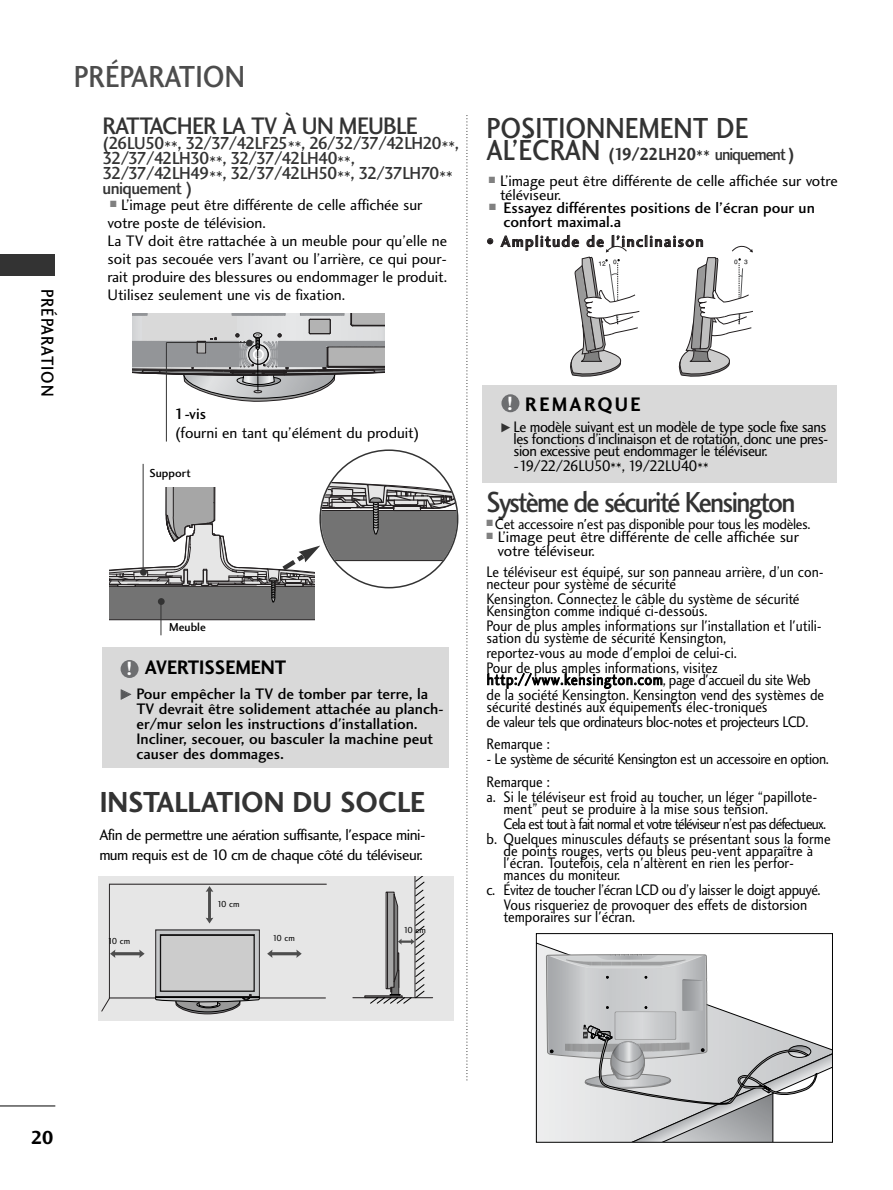
<style>
.page{position:relative;width:893px;height:1190px;background:#fff}
.page>*{position:absolute;margin:0;border:0;box-sizing:border-box;transform-origin:0 0}
.t1{font:31.5px "Charlotte Sans Medium Plain";color:#4d4d4d;scale:.9 1}
.t2{font:30px "Charlotte Sans Medium Plain";letter-spacing:-.06em;color:#333;scale:.9 1}
.t3{font:30px "Charlotte Sans Bold Plain";color:#333;scale:.95 1}
.t4{font:30px "Charlotte Sans Medium Plain";color:#333;scale:.9 1}
.t5{font:24.75px "Charlotte Sans Medium Plain";letter-spacing:-.03em;color:#333;scale:.95 1}
.t6{font:20.25px "Charlotte Sans Bold Plain";color:#000;scale:.95 1}
.t7{font:20.25px "Charlotte Sans Bold Plain";letter-spacing:.12em;color:#000;scale:.95 1}
.t8{font:19.5px "Charlotte Sans Bold Plain";color:#000}
.t9{font:18px/15px "Charlotte Sans Medium Plain";letter-spacing:-.03em;color:#333;scale:.95 1}
.t10{font:18px "Charlotte Sans Bold Plain";letter-spacing:-.015em;color:#333;scale:.9 1}
.t11{font:18px "Charlotte Sans Medium Plain";letter-spacing:.06em;color:#000;scale:.9 1}
.t12{font:15.75px/12px "Charlotte Sans Book Plain";color:#000;scale:.9 1}
.t13{font:15.75px/18px "Charlotte Sans Book Plain";color:#000}
.t14{font:15.75px/15px "Charlotte Sans Book Plain";letter-spacing:-.03em;color:#000;scale:.9 1}
.t15{font:15.75px/15.1px "Charlotte Sans Medium Plain";color:#000}
.t16{font:15.75px/12px "Charlotte Sans Book Plain";color:#000;text-align:justify;scale:.95 1}
.t17{font:15.75px/15px "Charlotte Sans Book Plain";letter-spacing:-.06em;color:#000;text-align:right;scale:.9 1}
.t18{font:15.75px/19.5px "Charlotte Sans Book Plain";letter-spacing:-.03em;color:#000}
.t19{font:15.75px "Charlotte Sans Book Plain";letter-spacing:-.09em;color:#000}
.t20{font:15.75px "Charlotte Sans Medium Plain";letter-spacing:.085em;color:#231f20}
.t21{font:15px "Charlotte Sans Book Plain";letter-spacing:-.025em;color:#000;scale:.95 1}
.t22{font:12px "Charlotte Sans Medium Plain";color:#000}
.t23{font:9px "Charlotte Sans Book Plain";letter-spacing:-.08em;color:#000}
.s1{font-family:"FZDING33";font-size:10.5px;color:#58595b}
.s2{font-family:"Charlotte Sans Medium Plain";font-size:30px}
.s3{font-family:"Charlotte Sans Medium Plain"}
.s4{font-size:19.95px;color:#fff}
.s5{font-family:"FZDING33";font-size:10.5px;color:#333}
</style>
<div class="page">
<hr style="left:0;top:1105px;width:55px;height:1px;background:#000">
<div style="left:0;top:254px;width:54px;height:21px;background:#333"></div>
<svg style="left:538px;top:943px;width:292px;height:197px"></svg>
<div style="left:536px;top:933px;width:296px;height:209px;border:1px solid #000"></div>
<svg style="left:466px;top:118px;width:1px;height:962px"></svg>
<svg style="left:132px;top:313px;width:253px;height:89px"></svg>
<hr style="left:166px;top:342px;width:86px;height:1px;background:#333">
<hr style="left:166px;top:342px;width:1px;height:99px;background:#333">
<div style="left:246px;top:340px;width:7px;height:6px;background:#333;border-radius:50%"></div>
<svg style="left:110px;top:451px;width:347px;height:183px"></svg>
<hr style="left:160px;top:601px;width:1px;height:34px;background:#333">
<div style="left:158px;top:598px;width:7px;height:7px;background:#333;border-radius:50%"></div>
<hr style="left:143px;top:464px;width:1px;height:107px;background:#333">
<div style="left:140px;top:569px;width:7px;height:6px;background:#333;border-radius:50%"></div>
<div style="left:102px;top:648px;width:346px;height:120px;background:#d9d9d9"></div>
<div style="left:121px;top:660px;width:18px;height:18px;background:#6d6e70;border-radius:50%"></div>
<div style="left:98px;top:876px;width:355px;height:144px;background:#e6e6e6"></div>
<hr style="left:109px;top:997px;width:216px;height:1px;background:#231f20">
<hr style="left:109px;top:883px;width:217px;height:1px;background:#231f20">
<div style="left:364px;top:995px;width:38px;height:2px;background:#737373;border:1px solid #231f20"></div>
<svg style="left:101px;top:883px;width:44px;height:129px"></svg>
<svg style="left:267px;top:949px;width:35px;height:9px"></svg>
<svg style="left:206px;top:886px;width:7px;height:37px"></svg>
<hr style="left:353px;top:997px;width:79px;height:1px;background:#231f20">
<svg style="left:370px;top:876px;width:54px;height:127px"></svg>
<svg style="left:155px;top:929px;width:105px;height:85px;background:#b1b1b1"></svg>
<div style="left:482px;top:385px;width:354px;height:98px;background:#d9d9d9"></div>
<div style="left:501px;top:394px;width:18px;height:18px;background:#6d6e70;border-radius:50%"></div>
<svg style="left:570px;top:245px;width:69px;height:132px"></svg>
<svg style="left:678px;top:245px;width:75px;height:132px"></svg>
<p class="t11" style="left:55px;top:289px;width:121px;rotate:90deg">PRÉPARATION</p>
<h1 class="t1" style="left:74px;top:64px;width:191px">PRÉPARATION</h1>
<h3 class="t5" style="left:102px;top:116px;width:333px">RATTACHER LA TV À UN MEUBLE</h3>
<p class="t9" style="left:102px;top:137px;width:377px">(26LU50**, 32/37/42LF25**, 26/32/37/42LH20**, 32/37/42LH30**, 32/37/42LH40**, 32/37/42LH49**, 32/37/42LH50**, 32/37LH70** uniquement )</p>
<p class="t13" style="left:108px;top:197px;width:341px"><sup>■</sup> L’image peut être différente de celle affichée sur votre poste de télévision.<br>La TV doit être rattachée à un meuble pour qu’elle ne soit pas secouée vers l’avant ou l’arrière, ce qui pour&shy;rait produire des blessures ou endommager le produit.<br>Utilisez seulement une vis de fixation.</p>
<p class="t15" style="left:175px;top:408px;width:33px">1-vis</p>
<p class="t13" style="left:175px;top:425px;width:246px">(fourni en tant qu’élément du produit)</p>
<p class="t22" style="left:149px;top:468px;width:43px">Support</p>
<p class="t22" style="left:169px;top:622px;width:38px">Meuble</p>
<p class="t6" style="left:126px;top:659px;width:170px"><sub>!</sub> AVERTISSEMENT</p>
<p class="t15" style="left:136px;top:687px;width:309px;text-indent:-16px"><span class="s1">G</span> Pour empêcher la TV de tomber par terre, la TV devrait être solidement attachée au planch&shy;er/mur selon les instructions d'installation.<br>Incliner, secouer, ou basculer la machine peut causer des dommages.</p>
<h2 class="t3" style="left:100px;top:790px;width:344px">INSTALLATION DU SOCLE</h2>
<p class="t18" style="left:99px;top:827px;width:328px">Afin de permettre une aération suffisante, l'espace mini&shy;mum requis est de 10 cm de chaque côté du téléviseur.</p>
<p class="t23" style="left:217px;top:900px;width:24px">10 cm</p>
<p class="t23" style="left:108px;top:937px;width:24px">10 cm</p>
<p class="t23" style="left:272px;top:934px;width:24px">10 cm</p>
<p class="t23" style="left:403px;top:926px;width:24px">10 cm</p>
<h2 class="t4" style="left:486px;top:116px;width:292px">POSITIONNEMENT DE</h2>
<p class="t10" style="left:486px;top:147px;width:344px"><span class="s2">AL’ÉCRAN</span> (19/22LH20** <span class="s3">uniquement</span> )</p>
<p class="t13" style="left:500px;top:176px;width:339px;line-height:13.5px;text-indent:-11px"><sup>■</sup> L’image peut être différente de celle affichée sur votre téléviseur.</p>
<p class="t15" style="left:503px;top:202px;width:313px;line-height:13.5px;text-indent:-14px"><sup>■</sup> Essayez différentes positions de l’écran pour un confort maximal.a</p>
<p class="t20" style="left:486px;top:235px;width:218px">• Amplitude de l’inclinaison</p>
<p class="t7" style="left:507px;top:396px;width:142px"><span class="s4">!</span> REMARQUE</p>
<p class="t16" style="left:513px;top:422px;width:333px;text-indent:-13px"><span class="s5">G</span> Le modèle suivant est un modèle de type socle fixe sans les fonctions d’inclinaison et de rotation, donc une pres&shy;sion excessive peut endommager le téléviseur.</p>
<p class="t19" style="left:513px;top:460px;width:197px">-19/22/26LU50**, 19/22LU40**</p>
<h2 class="t2" style="left:486px;top:490px;width:345px">Système de sécurité Kensington</h2>
<p class="t21" style="left:486px;top:518px;width:342px"><sup>■</sup> Cet accessoire n'est pas disponible pour tous les modèles.</p>
<p class="t13" style="left:497px;top:531px;width:303px;line-height:13.5px;text-indent:-11px"><sup>■</sup> L’image peut être différente de celle affichée sur votre téléviseur.</p>
<p class="t12" style="left:486px;top:567px;width:376px">Le téléviseur est équipé, sur son panneau arrière, d’un con&shy;necteur pour système de sécurité</p>
<p class="t12" style="left:486px;top:594px;width:349px">Kensington. Connectez le câble du système de sécurité<br>Kensington comme indiqué ci-dessous.</p>
<p class="t12" style="left:486px;top:621px;width:374px">Pour de plus amples informations sur l'installation et l'utili&shy;sation du système de sécurité Kensington,</p>
<p class="t12" style="left:486px;top:646px;width:279px;line-height:15px">reportez-vous au mode d'emploi de celui-ci.<br>Pour de plus amples informations, visitez</p>
<p class="t12" style="left:486px;top:673px;width:377px;line-height:15.1px">http://www.kensington.com, page d'accueil du site Web de la société Kensington. Kensington vend des systèmes de</p>
<p class="t14" style="left:486px;top:700px;width:359px">sécurité destinés aux équipements élec-troniques<br>de valeur tels que ordinateurs bloc-notes et projecteurs LCD.</p>
<p class="t12" style="left:486px;top:739px;width:72px">Remarque :</p>
<p class="t14" style="left:486px;top:749px;width:382px;line-height:22.5px">- Le système de sécurité Kensington est un accessoire en option.<br>Remarque :</p>
<p class="t12" style="left:503px;top:792px;width:350px;text-indent:-17px">a. Si le téléviseur est froid au toucher, un léger “papillote&shy;ment” peut se produire à la mise sous tension.</p>
<p class="t17" style="left:486px;top:817px;width:384px">Cela est tout à fait normal et votre téléviseur n’est pas défectueux.<br>b. Quelques minuscules défauts se présentant sous la forme</p>
<p class="t12" style="left:503px;top:846px;width:346px">de points rouges, verts ou bleus peu-vent apparaître à l'écran. Toutefois, cela n'altèrent en rien les perfor&shy;mances du moniteur.</p>
<p class="t14" style="left:486px;top:883px;width:373px;text-align:center">c. Évitez de toucher l’écran LCD ou d’y laisser le doigt appuyé.<br>Vous risqueriez de provoquer des effets de distorsion</p>
<p class="t12" style="left:503px;top:912px;width:148px">temporaires sur l'écran.</p>
<p class="t8" style="left:31px;top:1129px;width:25px">20</p>
</div>
